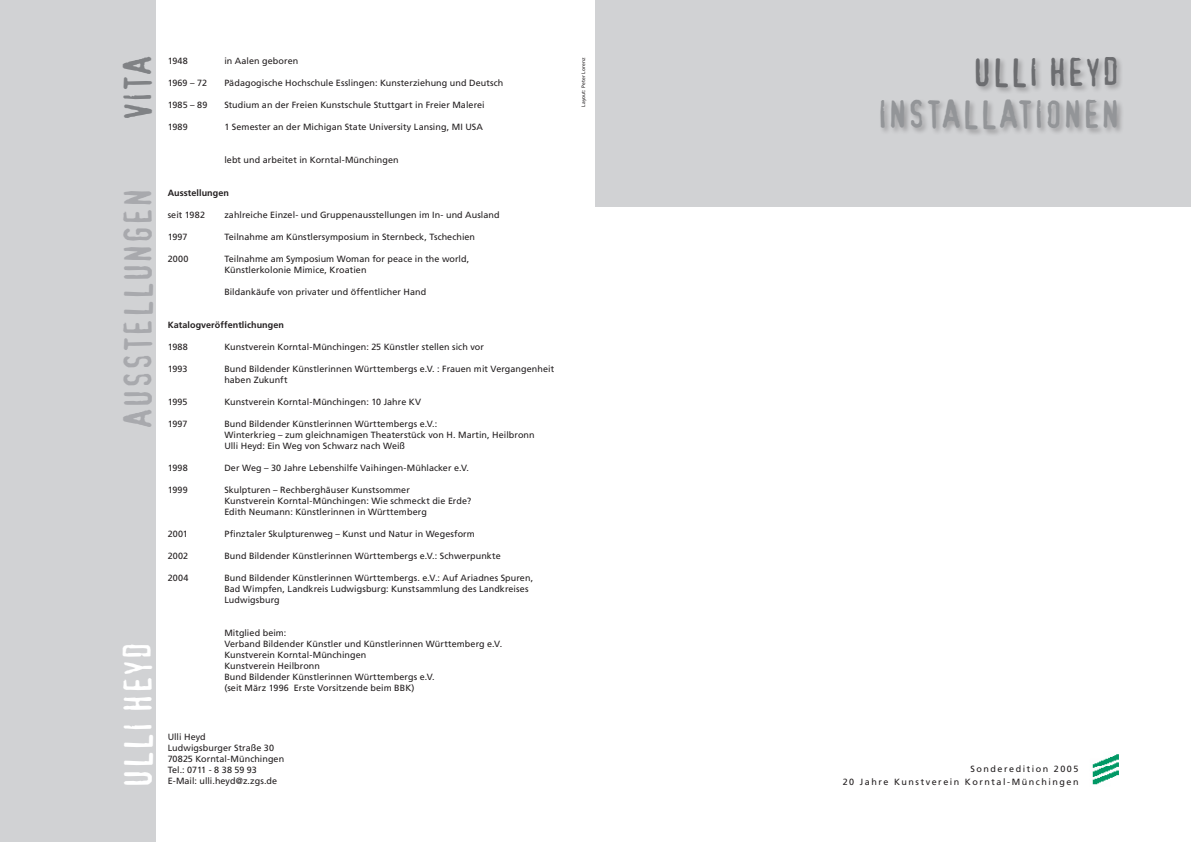
<style>
.page{position:relative;width:1191px;height:842px;background:#fff}
.page>*{position:absolute;margin:0;border:0;box-sizing:border-box;transform-origin:0 0}
.t1{font:37.4px "Confidential";color:#939598}
.t2{font:37.4px "Confidential";letter-spacing:.005em;color:#a8a9ad}
.t3{font:37.4px "Confidential";letter-spacing:.005em;color:#fff}
.t4{font:37.4px "Confidential";letter-spacing:.005em;color:#6c6d70}
.t5{font:37.4px "Confidential";color:#808285}
.copy_rückseite{font:9px/11px "Frutiger";letter-spacing:.01em;color:#231f20}
.copy_rückseite-2{font:9px "Frutiger";letter-spacing:.17em;color:#231f20}
.copy_rückseite-3{font:700 9px "Frutiger";letter-spacing:.01em;color:#231f20}
.copy_rückseite-4{font:9px "Frutiger";letter-spacing:-.01em;color:#231f20}
.copy_rückseite-5{font:5px "Frutiger";letter-spacing:.02em;color:#231f20}
</style>
<div class="page">
<div style="left:595px;top:0;width:596px;height:207px;background:#d1d2d4"></div>
<img style="left:1092px;top:754px;width:27px;height:31px">
<div style="left:0;top:0;width:156px;height:842px;background:#d1d2d4"></div>
<div style="left:878px;top:55px;width:246px;height:82px;background:#231f20;opacity:.3"></div>
<p class="t5" style="left:122px;top:121px;width:66px;rotate:-90deg">VITA</p>
<p class="t4" style="left:973px;top:57px;width:149px">ULLI HEYD</p>
<p class="copy_rückseite" style="left:168px;top:55px;width:22px">1948</p>
<p class="copy_rückseite" style="left:224px;top:55px;width:75px">in Aalen geboren</p>
<p class="copy_rückseite" style="left:168px;top:77px;width:41px">1969 – 72</p>
<p class="copy_rückseite" style="left:224px;top:77px;width:280px">Pädagogische Hochschule Esslingen: Kunsterziehung und Deutsch</p>
<p class="copy_rückseite" style="left:168px;top:99px;width:41px">1985 – 89</p>
<p class="copy_rückseite" style="left:224px;top:99px;width:262px">Studium an der Freien Kunstschule Stuttgart in Freier Malerei</p>
<p class="copy_rückseite" style="left:168px;top:121px;width:22px">1989</p>
<p class="copy_rückseite" style="left:224px;top:121px;width:260px">1 Semester an der Michigan State University Lansing, MI USA</p>
<p class="copy_rückseite" style="left:224px;top:154px;width:176px">lebt und arbeitet in Korntal-Münchingen</p>
<p class="copy_rückseite-3" style="left:168px;top:188px;width:63px">Ausstellungen</p>
<p class="copy_rückseite" style="left:168px;top:209px;width:39px">seit 1982</p>
<p class="copy_rückseite" style="left:224px;top:209px;width:277px">zahlreiche Einzel- und Gruppenausstellungen im In- und Ausland</p>
<p class="copy_rückseite" style="left:168px;top:231px;width:21px">1997</p>
<p class="copy_rückseite" style="left:224px;top:231px;width:252px">Teilnahme am Künstlersymposium in Sternbeck, Tschechien</p>
<p class="copy_rückseite" style="left:168px;top:253px;width:22px">2000</p>
<p class="copy_rückseite" style="left:224px;top:253px;width:246px">Teilnahme am Symposium Woman for peace in the world,</p>
<p class="copy_rückseite" style="left:224px;top:264px;width:144px">Künstlerkolonie Mimice, Kroatien</p>
<p class="copy_rückseite" style="left:224px;top:286px;width:203px">Bildankäufe von privater und öffentlicher Hand</p>
<p class="copy_rückseite-3" style="left:168px;top:320px;width:118px">Katalogveröffentlichungen</p>
<p class="copy_rückseite" style="left:168px;top:341px;width:22px">1988</p>
<p class="copy_rückseite" style="left:224px;top:341px;width:261px">Kunstverein Korntal-Münchingen: 25 Künstler stellen sich vor</p>
<p class="copy_rückseite" style="left:168px;top:363px;width:21px">1993</p>
<p class="copy_rückseite" style="left:224px;top:363px;width:331px">Bund Bildender Künstlerinnen Württembergs e.V. : Frauen mit Vergangenheit haben Zukunft</p>
<p class="copy_rückseite" style="left:168px;top:396px;width:21px">1995</p>
<p class="copy_rückseite" style="left:224px;top:396px;width:198px">Kunstverein Korntal-Münchingen: 10 Jahre KV</p>
<p class="copy_rückseite" style="left:168px;top:418px;width:21px">1997</p>
<p class="copy_rückseite" style="left:224px;top:418px;width:214px">Bund Bildender Künstlerinnen Württembergs e.V.:</p>
<p class="copy_rückseite" style="left:224px;top:429px;width:312px">Winterkrieg – zum gleichnamigen Theaterstück von H. Martin, Heilbronn</p>
<p class="copy_rückseite" style="left:224px;top:440px;width:182px">Ulli Heyd: Ein Weg von Schwarz nach Weiß</p>
<p class="copy_rückseite" style="left:168px;top:462px;width:22px">1998</p>
<p class="copy_rückseite" style="left:224px;top:462px;width:246px">Der Weg – 30 Jahre Lebenshilfe Vaihingen-Mühlacker e.V.</p>
<p class="copy_rückseite" style="left:168px;top:484px;width:21px">1999</p>
<p class="copy_rückseite" style="left:224px;top:484px;width:187px">Skulpturen – Rechberghäuser Kunstsommer</p>
<p class="copy_rückseite" style="left:224px;top:495px;width:248px">Kunstverein Korntal-Münchingen: Wie schmeckt die Erde?</p>
<p class="copy_rückseite" style="left:224px;top:506px;width:204px">Edith Neumann: Künstlerinnen in Württemberg</p>
<p class="copy_rückseite" style="left:168px;top:528px;width:22px">2001</p>
<p class="copy_rückseite" style="left:224px;top:528px;width:252px">Pfinztaler Skulpturenweg – Kunst und Natur in Wegesform</p>
<p class="copy_rückseite" style="left:168px;top:550px;width:22px">2002</p>
<p class="copy_rückseite" style="left:224px;top:550px;width:278px">Bund Bildender Künstlerinnen Württembergs e.V.: Schwerpunkte</p>
<p class="copy_rückseite" style="left:168px;top:572px;width:22px">2004</p>
<p class="copy_rückseite" style="left:224px;top:572px;width:310px">Bund Bildender Künstlerinnen Württembergs. e.V.: Auf Ariadnes Spuren,<br>Bad Wimpfen, Landkreis Ludwigsburg: Kunstsammlung des Landkreises<br>Ludwigsburg</p>
<p class="copy_rückseite" style="left:224px;top:627px;width:64px">Mitglied beim:</p>
<p class="copy_rückseite" style="left:224px;top:638px;width:279px">Verband Bildender Künstler und Künstlerinnen Württemberg e.V.</p>
<p class="copy_rückseite" style="left:224px;top:649px;width:144px">Kunstverein Korntal-Münchingen</p>
<p class="copy_rückseite" style="left:224px;top:660px;width:97px">Kunstverein Heilbronn</p>
<p class="copy_rückseite" style="left:224px;top:671px;width:212px">Bund Bildender Künstlerinnen Württembergs e.V.</p>
<p class="copy_rückseite" style="left:224px;top:682px;width:192px">(seit März 1996 Erste Vorsitzende beim BBK)</p>
<p class="copy_rückseite-5" style="left:580px;top:107px;width:51px;rotate:-90deg">Layout: Peter Lorenz</p>
<p class="t1" style="left:877px;top:99px;width:245px">INSTALLATIONEN</p>
<p class="t2" style="left:122px;top:428px;width:241px;rotate:-90deg">AUSSTELLUNGEN</p>
<p class="t3" style="left:122px;top:788px;width:149px;rotate:-90deg">ULLI HEYD</p>
<p class="copy_rückseite" style="left:168px;top:731px;width:40px">Ulli Heyd</p>
<p class="copy_rückseite" style="left:168px;top:742px;width:108px">Ludwigsburger Straße 30</p>
<p class="copy_rückseite" style="left:168px;top:753px;width:118px">70825 Korntal-Münchingen</p>
<p class="copy_rückseite-4" style="left:168px;top:765px;width:91px">Tel.: 0711 - 8 38 59 93</p>
<p class="copy_rückseite-2" style="left:970px;top:763px;width:110px">Sonderedition 2005</p>
<p class="copy_rückseite-2" style="left:842px;top:776px;width:237px">20 Jahre Kunstverein Korntal-Münchingen</p>
<p class="copy_rückseite" style="left:168px;top:775px;width:111px">E-Mail: ulli.heyd@z.zgs.de</p>
</div>
